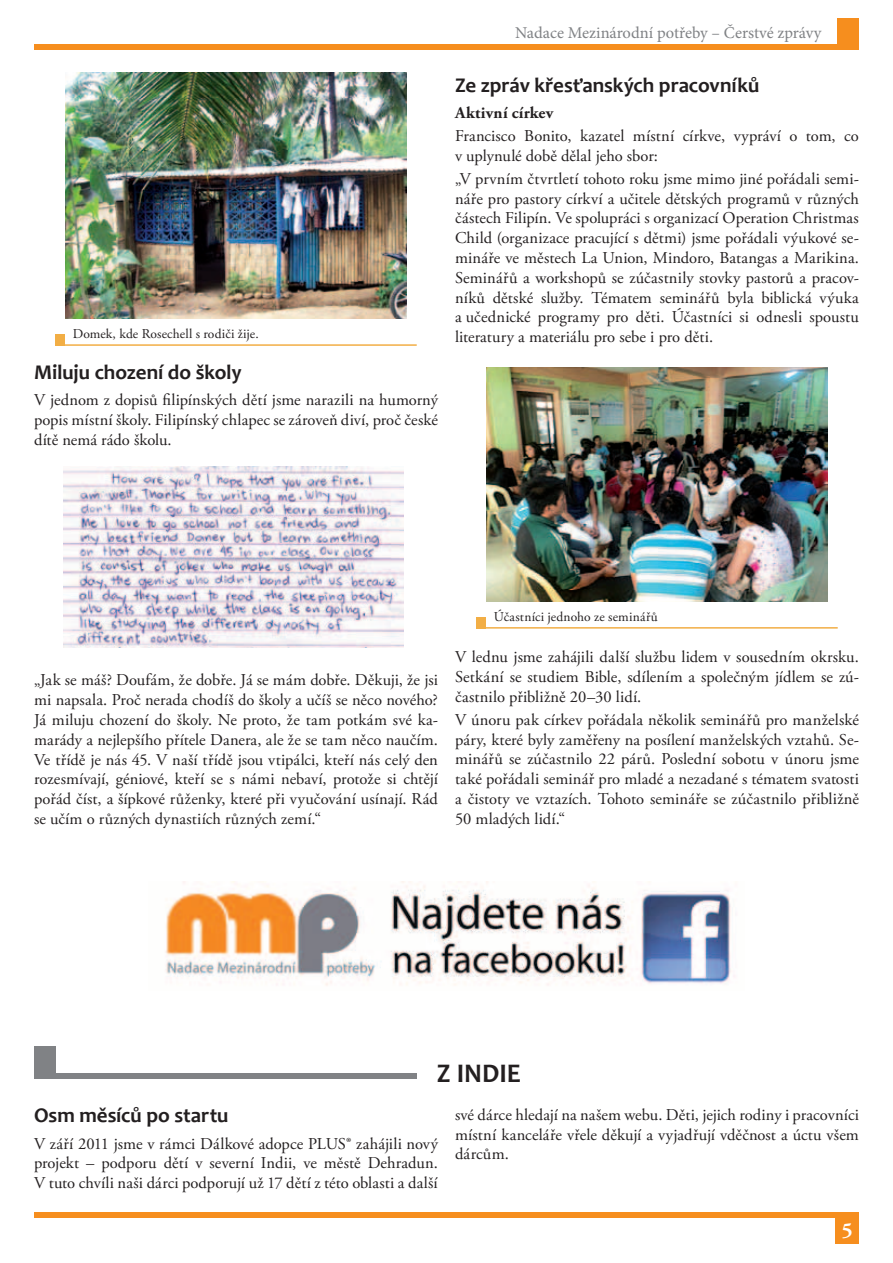
<style>
.page{position:relative;width:893px;height:1263px;background:#fff}
.page>*{position:absolute;margin:0;border:0;box-sizing:border-box;transform-origin:0 0}
.t1{font:700 27px "Candara";color:#231f20}
.t2{font:700 21px "Candara";letter-spacing:-.005em;color:#231f20}
.t3{font:700 21px "Adobe Garamond Pro";color:#fff}
.t4{font:16.5px/19.8px "Adobe Garamond Pro";letter-spacing:.005em;color:#231f20;text-align:justify}
.t5{font:16.5px "Minion Pro";color:#808285}
.t6{font:700 16.5px "Adobe Garamond Pro";letter-spacing:.02em;color:#231f20}
.t7{font:13.5px "Adobe Garamond Pro";letter-spacing:.01em;color:#231f20}
</style>
<div class="page">
<div style="left:835px;top:1216px;width:24px;height:28px;background:#f68e1e"></div>
<div style="left:34px;top:1212px;width:825px;height:5px;background:#f68e1e"></div>
<div style="left:838px;top:18px;width:21px;height:28px;background:#f68e1e"></div>
<div style="left:34px;top:45px;width:825px;height:5px;background:#f68e1e"></div>
<img style="left:487px;top:368px;width:340px;height:234px">
<div style="left:476px;top:617px;width:10px;height:11px;background:#f2ae45"></div>
<hr style="left:477px;top:627px;width:361px;height:2px;background:#f2ae45">
<div style="left:34px;top:1046px;width:21px;height:28px;background:#808285"></div>
<div style="left:34px;top:1073px;width:383px;height:5px;background:#808285"></div>
<img style="left:64px;top:466px;width:340px;height:182px">
<img style="left:66px;top:72px;width:340px;height:247px">
<div style="left:55px;top:334px;width:10px;height:12px;background:#f2ae45"></div>
<hr style="left:56px;top:344px;width:361px;height:2px;background:#f2ae45">
<img style="left:165px;top:882px;width:570px;height:104px">
<p class="t7" style="left:73px;top:326px;width:188px">Domek, kde Rosechell s rodiči žije.</p>
<p class="t2" style="left:34px;top:359px;width:209px">Miluju chození do školy</p>
<p class="t4" style="left:34px;top:390px;width:405px">V jednom z dopisů filipínských dětí jsme narazili na humorný popis místní školy. Filipínský chlapec se zároveň diví, proč české dítě nemá rádo školu.</p>
<p class="t5" style="left:515px;top:22px;width:308px">Nadace Mezinárodní potřeby – Čerstvé zprávy</p>
<p class="t2" style="left:455px;top:72px;width:306px">Ze zpráv křesťanských pracovníků</p>
<p class="t6" style="left:455px;top:103px;width:100px">Aktivní církev</p>
<p class="t4" style="left:455px;top:126px;width:405px">Francisco Bonito, kazatel místní církve, vypráví o tom, co v uplynulé době dělal jeho sbor:</p>
<p class="t4" style="left:455px;top:169px;width:405px">„V prvním čtvrtletí tohoto roku jsme mimo jiné pořádali semi&shy;náře pro pastory církví a učitele dětských programů v různých částech Filipín. Ve spolupráci s organizací Operation Christmas Child (organizace pracující s dětmi) jsme pořádali výukové se&shy;mináře ve městech La Union, Mindoro, Batangas a Marikina.<br>Seminářů a workshopů se zúčastnily stovky pastorů a pracov&shy;níků dětské služby. Tématem seminářů byla biblická výuka a učednické programy pro děti. Účastníci si odnesli spoustu literatury a materiálu pro sebe i pro děti.</p>
<p class="t4" style="left:34px;top:671px;width:405px">„Jak se máš? Doufám, že dobře. Já se mám dobře. Děkuji, že jsi mi napsala. Proč nerada chodíš do školy a učíš se něco nového?<br>Já miluju chození do školy. Ne proto, že tam potkám své ka&shy;marády a nejlepšího přítele Danera, ale že se tam něco naučím.<br>Ve třídě je nás 45. V naší třídě jsou vtipálci, kteří nás celý den rozesmívají, géniové, kteří se s námi nebaví, protože si chtějí pořád číst, a šípkové růženky, které při vyučování usínají. Rád se učím o různých dynastiích různých zemí.“</p>
<p class="t7" style="left:494px;top:609px;width:166px">Účastníci jednoho ze seminářů</p>
<p class="t4" style="left:455px;top:648px;width:405px">V lednu jsme zahájili další službu lidem v sousedním okrsku.<br>Setkání se studiem Bible, sdílením a společným jídlem se zú&shy;častnilo přibližně 20–30 lidí.</p>
<p class="t4" style="left:455px;top:710px;width:405px">V únoru pak církev pořádala několik seminářů pro manželské páry, které byly zaměřeny na posílení manželských vztahů. Se&shy;minářů se zúčastnilo 22 párů. Poslední sobotu v únoru jsme také pořádali seminář pro mladé a nezadané s tématem svatosti a čistoty ve vztazích. Tohoto semináře se zúčastnilo přibližně 50 mladých lidí.“</p>
<h1 class="t1" style="left:437px;top:1057px;width:86px">Z INDIE</h1>
<p class="t2" style="left:34px;top:1103px;width:196px">Osm měsíců po startu</p>
<p class="t4" style="left:34px;top:1134px;width:405px">V září 2011 jsme v rámci Dálkové adopce PLUS® zahájili nový projekt – podporu dětí v severní Indii, ve městě Dehradun.<br>V tuto chvíli naši dárci podporují už 17 dětí z této oblasti a další</p>
<p class="t4" style="left:455px;top:1105px;width:405px">své dárce hledají na našem webu. Děti, jejich rodiny i pracovníci místní kanceláře vřele děkují a vyjadřují vděčnost a úctu všem dárcům.</p>
<p class="t3" style="left:842px;top:1218px;width:12px">5</p>
</div>
